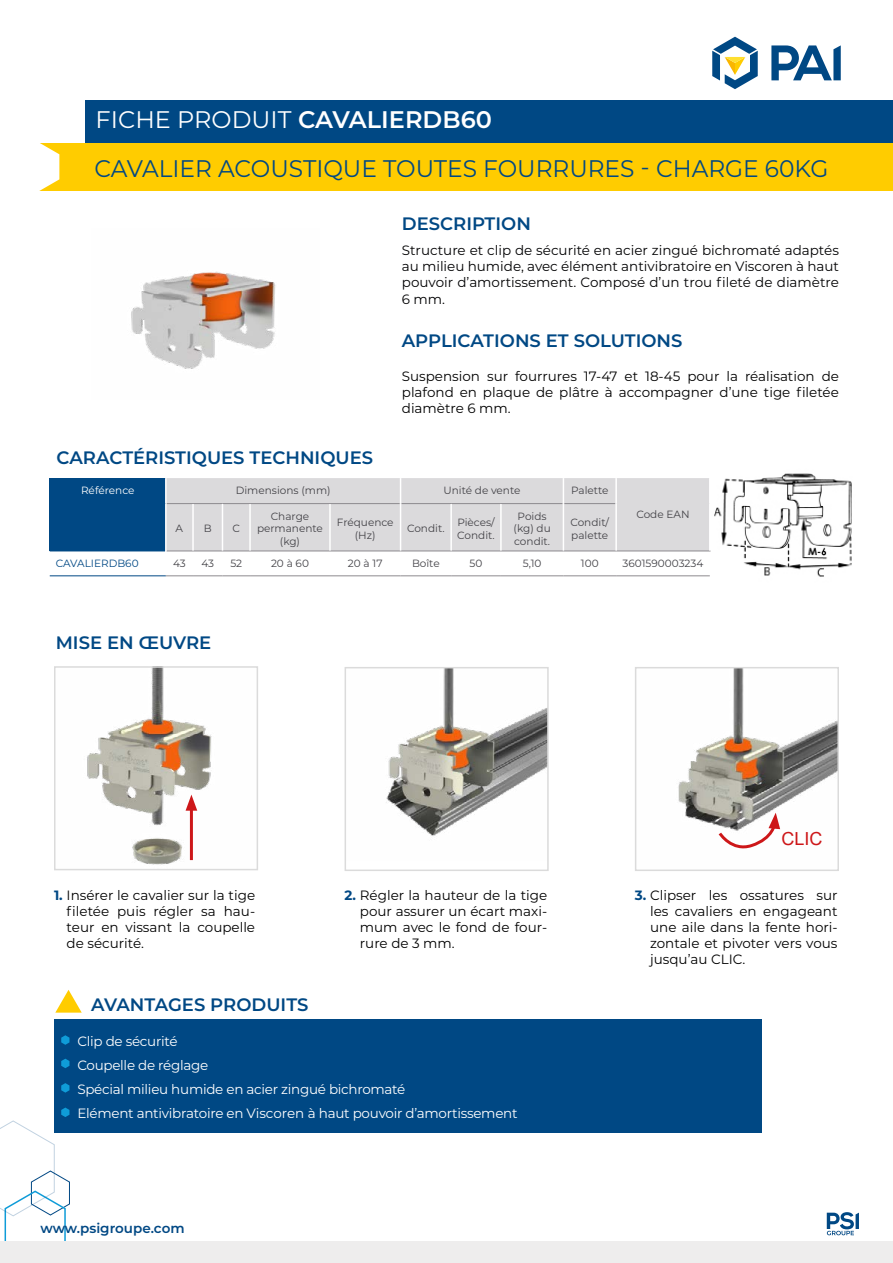
<style>
.page{position:relative;width:893px;height:1263px;background:#fff}
.page>*{position:absolute;margin:0;border:0;box-sizing:border-box;transform-origin:0 0}
.t1{font:24px "Montserrat";color:#004884}
.t2{font:24px "Montserrat";color:#fff}
.t3{font:600 18px "Montserrat";color:#004884}
.t4{font:18px "Arial";color:#cd1719}
.t5{font:13.5px/16.2px "Montserrat";color:#000;text-align:justify}
.t6{font:13.5px/16.2px "Montserrat";color:#020203;text-align:justify}
.t7{font:13.5px/24px "Montserrat";letter-spacing:-.02em;color:#fff}
.t8{font:600 13.5px "Montserrat";color:#004884}
.t9{font:10.5px/12.6px "Montserrat";color:#434247;text-align:center}
.t10{font:10.5px "Montserrat";color:#004884}
.t11{font:10.5px "Montserrat";color:#fff}
.s1{font-weight:600}
.s2{font-weight:700;color:#004884}
</style>
<div class="page">
<div style="left:86px;top:100px;width:807px;height:43px;background:#004884"></div>
<div style="left:38px;top:143px;width:855px;height:48px;background:#fc0"></div>
<svg style="left:38px;top:143px;width:21px;height:48px"></svg>
<svg style="left:712px;top:37px;width:46px;height:52px"></svg>
<svg style="left:771px;top:45px;width:70px;height:35px"></svg>
<img style="left:131px;top:271px;width:145px;height:98px">
<img style="left:714px;top:473px;width:138px;height:104px">
<svg style="left:827px;top:1212px;width:32px;height:23px"></svg>
<div style="left:0;top:1242px;width:893px;height:21px;background:#eeeded"></div>
<img style="left:87px;top:669px;width:125px;height:196px">
<div style="left:54px;top:666px;width:204px;height:204px;border:2px solid #dbdbdb"></div>
<hr style="left:190px;top:805px;width:3px;height:55px;background:#cd1719">
<svg style="left:186px;top:794px;width:11px;height:17px"></svg>
<img style="left:678px;top:670px;width:158px;height:156px">
<div style="left:635px;top:667px;width:204px;height:204px;border:2px solid #dbdbdb"></div>
<img style="left:386px;top:670px;width:160px;height:166px">
<div style="left:345px;top:667px;width:204px;height:204px;border:2px solid #dbdbdb"></div>
<svg style="left:717px;top:813px;width:63px;height:36px"></svg>
<div style="left:54px;top:1019px;width:707px;height:113px;background:#004884"></div>
<svg style="left:55px;top:990px;width:27px;height:23px"></svg>
<svg style="left:61px;top:1035px;width:8px;height:10px"></svg>
<svg style="left:61px;top:1059px;width:8px;height:9px"></svg>
<svg style="left:61px;top:1083px;width:8px;height:10px"></svg>
<svg style="left:0;top:1107px;width:70px;height:135px"></svg>
<div style="left:50px;top:478px;width:116px;height:73px;background:#004884"></div>
<hr style="left:50px;top:551px;width:115px;height:1px;background:#004884">
<hr style="left:50px;top:575px;width:116px;height:1px;background:#004884">
<hr style="left:616px;top:551px;width:95px;height:1px;background:#8d8a8f">
<svg style="left:166px;top:575px;width:84px;height:1px"></svg>
<hr style="left:250px;top:575px;width:80px;height:1px;background:#8d8a8f">
<hr style="left:330px;top:575px;width:71px;height:1px;background:#8d8a8f">
<hr style="left:401px;top:575px;width:50px;height:1px;background:#8d8a8f">
<hr style="left:451px;top:575px;width:50px;height:1px;background:#8d8a8f">
<hr style="left:501px;top:575px;width:62px;height:1px;background:#8d8a8f">
<hr style="left:563px;top:575px;width:53px;height:1px;background:#8d8a8f">
<hr style="left:616px;top:575px;width:94px;height:1px;background:#8d8a8f">
<hr style="left:165px;top:478px;width:2px;height:26px;background:#fff">
<div style="left:166px;top:478px;width:544px;height:74px;background:#dbdadc"></div>
<hr style="left:615px;top:478px;width:2px;height:26px;background:#fff">
<hr style="left:709px;top:478px;width:2px;height:26px;background:#fff">
<hr style="left:165px;top:504px;width:2px;height:47px;background:#fff">
<hr style="left:192px;top:504px;width:2px;height:47px;background:#fff">
<hr style="left:222px;top:504px;width:1px;height:47px;background:#fff">
<hr style="left:249px;top:504px;width:2px;height:47px;background:#fff">
<hr style="left:329px;top:504px;width:2px;height:47px;background:#fff">
<hr style="left:400px;top:504px;width:1px;height:47px;background:#fff">
<hr style="left:450px;top:504px;width:2px;height:47px;background:#fff">
<hr style="left:500px;top:504px;width:2px;height:47px;background:#fff">
<hr style="left:563px;top:504px;width:1px;height:47px;background:#fff">
<hr style="left:615px;top:504px;width:2px;height:47px;background:#fff">
<hr style="left:709px;top:504px;width:2px;height:47px;background:#fff">
<h1 class="t2" style="left:96px;top:103px;width:398px">FICHE PRODUIT <span class="s1">CAVALIERDB60</span></h1>
<h1 class="t1" style="left:95px;top:152px;width:735px">CAVALIER ACOUSTIQUE TOUTES FOURRURES - CHARGE 60KG</h1>
<h2 class="t3" style="left:402px;top:211px;width:131px">DESCRIPTION</h2>
<h2 class="t3" style="left:57px;top:445px;width:318px">CARACTÉRISTIQUES TECHNIQUES</h2>
<p class="t6" style="left:402px;top:242px;width:439px">Structure et clip de sécurité en acier zingué bichromaté adaptés au milieu humide, avec élément antivibratoire en Viscoren à haut pouvoir d’amortissement. Composé d’un trou fileté de diamètre 6 mm.</p>
<h2 class="t3" style="left:402px;top:328px;width:282px">APPLICATIONS ET SOLUTIONS</h2>
<p class="t5" style="left:402px;top:368px;width:439px">Suspension sur fourrures 17-47 et 18-45 pour la réalisation de plafond en plaque de plâtre à accompagner d’une tige filetée diamètre 6 mm.</p>
<p class="t11" style="left:81px;top:483px;width:55px">Référence</p>
<p class="t9" style="left:236px;top:484px;width:96px">Dimensions (mm)</p>
<p class="t9" style="left:443px;top:484px;width:79px">Unité de vente</p>
<p class="t9" style="left:571px;top:484px;width:39px">Palette</p>
<p class="t9" style="left:176px;top:522px;width:9px">A</p>
<p class="t9" style="left:204px;top:522px;width:9px">B</p>
<p class="t9" style="left:232px;top:522px;width:9px">C</p>
<p class="t9" style="left:257px;top:509px;width:67px">Charge permanente (kg)</p>
<p class="t9" style="left:337px;top:516px;width:58px">Fréquence (Hz)</p>
<p class="t9" style="left:407px;top:522px;width:39px">Condit.</p>
<p class="t9" style="left:457px;top:516px;width:39px;text-align:left">Pièces/<br>Condit.</p>
<p class="t9" style="left:514px;top:509px;width:39px">Poids (kg) du condit.</p>
<p class="t9" style="left:570px;top:516px;width:40px;text-align:left">Condit/ palette</p>
<p class="t9" style="left:636px;top:508px;width:55px">Code EAN</p>
<p class="t10" style="left:56px;top:556px;width:84px">CAVALIERDB60</p>
<p class="t9" style="left:173px;top:557px;width:14px">43</p>
<p class="t9" style="left:201px;top:557px;width:14px">43</p>
<p class="t9" style="left:230px;top:557px;width:13px">52</p>
<p class="t9" style="left:271px;top:557px;width:39px">20 à 60</p>
<p class="t9" style="left:348px;top:557px;width:36px">20 à 17</p>
<p class="t9" style="left:412px;top:557px;width:29px">Boîte</p>
<p class="t9" style="left:470px;top:557px;width:14px">50</p>
<p class="t9" style="left:523px;top:557px;width:20px">5,10</p>
<p class="t9" style="left:581px;top:557px;width:19px">100</p>
<p class="t9" style="left:623px;top:557px;width:82px">3601590003234</p>
<h2 class="t3" style="left:56px;top:630px;width:157px">MISE EN ŒUVRE</h2>
<h2 class="t4" style="left:781px;top:826px;width:43px">CLIC</h2>
<p class="t5" style="left:67px;top:886px;width:190px;text-indent:-13px"><span class="s2">1.</span> Insérer le cavalier sur la tige filetée puis régler sa hau&shy;teur en vissant la coupelle de sécurité.</p>
<p class="t5" style="left:650px;top:886px;width:189px;text-indent:-15px"><span class="s2">3.</span> Clipser les ossatures sur les cavaliers en engageant une aile dans la fente hori&shy;zontale et pivoter vers vous jusqu’au CLIC.</p>
<p class="t5" style="left:360px;top:886px;width:189px;text-indent:-15px"><span class="s2">2.</span> Régler la hauteur de la tige pour assurer un écart maxi&shy;mum avec le fond de four&shy;rure de 3 mm.</p>
<h2 class="t3" style="left:91px;top:992px;width:219px">AVANTAGES PRODUITS</h2>
<p class="t7" style="left:77px;top:1029px;width:442px">Clip de sécurité<br>Coupelle de réglage<br>Spécial milieu humide en acier zingué bichromaté<br>Elément antivibratoire en Viscoren à haut pouvoir d’amortissement</p>
<p class="t8" style="left:40px;top:1218px;width:146px">www.psigroupe.com</p>
</div>
